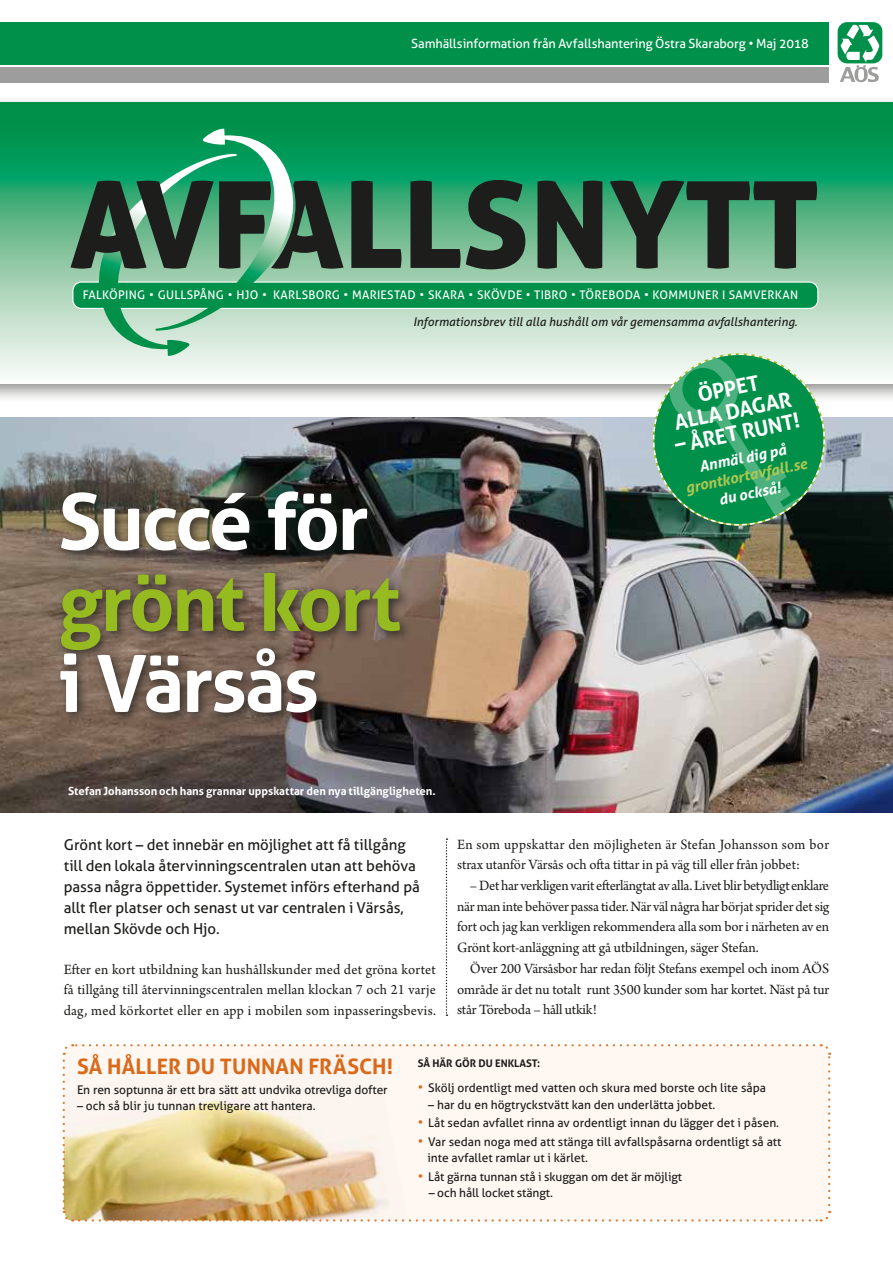
<style>
.page{position:relative;width:893px;height:1263px;background:#fff}
.page>*{position:absolute;margin:0;border:0;box-sizing:border-box;transform-origin:0 0}
.t1{font:700 78.3px "Aller";letter-spacing:-.03em;color:#fff}
.t2{font:700 78.3px "Aller";letter-spacing:-.035em;color:#95bb20}
.t3{font:700 21.3px "Aller";letter-spacing:.005em;color:#d96a19}
.t4{font:700 21px/22.5px "Aller";color:#fff;text-align:center}
.t5{font:15px/20.7px "Arno Pro";color:#1d1d1b;text-align:justify}
.t6{font:15px/21px "Aller";letter-spacing:-.005em;color:#1d1d1b}
.t7{font:italic 700 15px "Aller";color:#fff}
.t8{font:italic 700 15px "Aller";color:#aec752}
.t9{font:12.75px "Aller";letter-spacing:-.005em;color:#fff}
.t10{font:12px/16.5px "Aller";color:#1d1d1b}
.t11{font:italic 12px "Aller";color:#1d1d1b}
.t12{font:11.85px "Aller";letter-spacing:.025em;color:#fff}
.t13{font:700 11.25px "Aller";color:#fff}
.t14{font:700 10.5px "Aller";color:#1d1d1b}
.s1{font-size:13.5px;color:#d96a19}
</style>
<div class="page">
<img style="left:0;top:417px;width:893px;height:396px">
<div style="left:64px;top:1045px;width:765px;height:175px;background:#fef7f2;border-radius:9px"></div>
<img style="left:64px;top:1059px;width:324px;height:161px">
<svg style="left:63px;top:1061px;width:10px;height:161px"></svg>
<img style="left:79px;top:1211px;width:752px;height:10px">
<svg style="left:821px;top:1044px;width:9px;height:161px"></svg>
<svg style="left:62px;top:1044px;width:752px;height:11px"></svg>
<div style="left:0;top:95px;width:893px;height:309px;background:#1d1d1b;opacity:.5"></div>
<svg style="left:0;top:103px;width:893px;height:280px;background:#6abe95"></svg>
<div style="left:73px;top:282px;width:745px;height:26px;background:#00904a;border-radius:9px"></div>
<div style="left:72px;top:281px;width:746px;height:28px;border:1px solid #fff;border-radius:9px"></div>
<svg style="left:351px;top:181px;width:50px;height:87px;background:#346049"></svg>
<svg style="left:410px;top:180px;width:115px;height:89px;background:#36604a"></svg>
<svg style="left:537px;top:181px;width:65px;height:88px;background:#2d4337"></svg>
<svg style="left:610px;top:181px;width:207px;height:88px;background:#47735a"></svg>
<svg style="left:70px;top:129px;width:274px;height:228px;background:#529a77"></svg>
<div style="left:0;top:22px;width:828px;height:42px;background:#00904a"></div>
<div style="left:0;top:68px;width:828px;height:15px;background:#9e9d9d"></div>
<div style="left:838px;top:22px;width:45px;height:41px;background:#00904a;border-radius:10px"></div>
<svg style="left:840px;top:25px;width:39px;height:57px"></svg>
<div style="left:55px;top:486px;width:357px;height:238px;background:#1d1d1b;opacity:.75"></div>
<svg style="left:446px;top:838px;width:1px;height:178px"></svg>
<svg style="left:647px;top:348px;width:183px;height:183px;background:#3b9c6b"></svg>
<p class="t9" style="left:411px;top:35px;width:399px">Samhällsinformation från Avfallshantering Östra Skaraborg • Maj 2018</p>
<p class="t12" style="left:83px;top:288px;width:717px">FALKÖPING • GULLSPÅNG • HJO • KARLSBORG • MARIESTAD • SKARA • SKÖVDE • TIBRO • TÖREBODA • KOMMUNER I SAMVERKAN</p>
<p class="t11" style="left:413px;top:314px;width:386px">Informationsbrev till alla hushåll om vår gemensamma avfallshantering.</p>
<p class="t12" style="left:93px;top:290px;width:717px">FALKÖPING • GULLSPÅNG • HJO • KARLSBORG • MARIESTAD • SKARA • SKÖVDE • TIBRO • TÖREBODA • KOMMUNER I SAMVERKAN</p>
<p class="t11" style="left:424px;top:316px;width:386px">Informationsbrev till alla hushåll om vår gemensamma avfallshantering.</p>
<h1 class="t1" style="left:58px;top:473px;width:312px">Succé för</h1>
<h1 class="t2" style="left:58px;top:554px;width:344px">grönt kort</h1>
<h1 class="t1" style="left:58px;top:635px;width:262px">i Värsås</h1>
<h3 class="t4" style="left:668px;top:390px;width:120px;rotate:-12deg">ÖPPET<br>ALLA DAGAR</h3>
<h3 class="t4" style="left:673px;top:435px;width:128px;rotate:-12deg">– ÅRET RUNT!</h3>
<p class="t7" style="left:697px;top:458px;width:90px;rotate:-12deg">Anmäl dig på</p>
<p class="t8" style="left:684px;top:479px;width:125px;rotate:-12deg">grontkortavfall.se</p>
<p class="t7" style="left:717px;top:490px;width:64px;rotate:-12deg">du också!</p>
<p class="t13" style="left:68px;top:784px;width:369px">Stefan Johansson och hans grannar uppskattar den nya tillgängligheten.</p>
<p class="t6" style="left:64px;top:834px;width:358px">Grönt kort – det innebär en möjlighet att få tillgång till den lokala återvinningscentralen utan att behöva passa några öppettider. Systemet införs efterhand på allt fler platser och senast ut var centralen i Värsås, mellan Skövde och Hjo.</p>
<p class="t5" style="left:64px;top:960px;width:374px;line-height:20.2px">Efter en kort utbildning kan hushållskunder med det gröna kortet få tillgång till återvinningscentralen mellan klockan 7 och 21 varje dag, med körkortet eller en app i mobilen som inpasseringsbevis.</p>
<p class="t5" style="left:457px;top:834px;width:373px">En som uppskattar den möjligheten är Stefan Johansson som bor strax utanför Värsås och ofta tittar in på väg till eller från jobbet:</p>
<p class="t5" style="left:457px;top:876px;width:374px;text-indent:13px">– Det har verkligen varit efterlängtat av alla. Livet blir betydligt enklare när man inte behöver passa tider. När väl några har börjat sprider det sig fort och jag kan verkligen rekommendera alla som bor i närheten av en Grönt kort-anläggning att gå utbildningen, säger Stefan.</p>
<p class="t5" style="left:457px;top:959px;width:374px;text-indent:13px">Över 200 Värsåsbor har redan följt Stefans exempel och inom AÖS område är det nu totalt runt 3500 kunder som har kortet. Näst på tur står Töreboda – håll utkik!</p>
<h2 class="t3" style="left:77px;top:1053px;width:318px">SÅ HÅLLER DU TUNNAN FRÄSCH!</h2>
<p class="t10" style="left:77px;top:1081px;width:312px">En ren soptunna är ett bra sätt att undvika otrevliga dofter</p>
<p class="t10" style="left:77px;top:1097px;width:240px">– och så blir ju tunnan trevligare att hantera.</p>
<p class="t14" style="left:418px;top:1057px;width:124px">SÅ HÄR GÖR DU ENKLAST:</p>
<p class="t10" style="left:418px;top:1079px;width:350px"><span class="s1">•</span> Skölj ordentligt med vatten och skura med borste och lite såpa</p>
<p class="t10" style="left:428px;top:1096px;width:288px">– har du en högtryckstvätt kan den underlätta jobbet.</p>
<p class="t10" style="left:418px;top:1114px;width:363px"><span class="s1">•</span> Låt sedan avfallet rinna av ordentligt innan du lägger det i påsen.</p>
<p class="t10" style="left:427px;top:1133px;width:356px;text-indent:-10px"><span class="s1">•</span> Var sedan noga med att stänga till avfallspåsarna ordentligt så att inte avfallet ramlar ut i kärlet.</p>
<p class="t10" style="left:418px;top:1168px;width:266px"><span class="s1">•</span> Låt gärna tunnan stå i skuggan om det är möjligt</p>
<p class="t10" style="left:429px;top:1185px;width:126px">– och håll locket stängt.</p>
</div>
